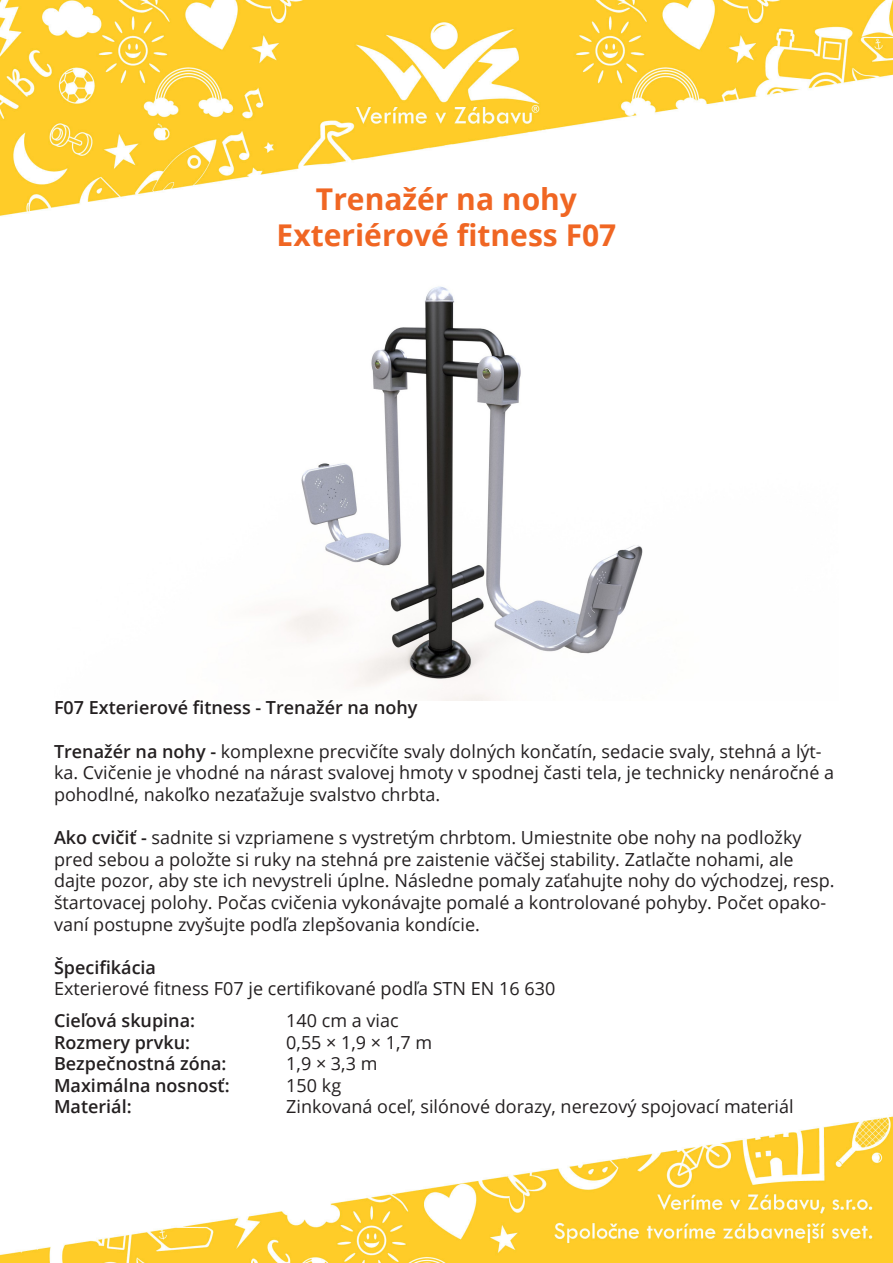
<style>
.page{position:relative;width:893px;height:1263px;background:#fff}
.page>*{position:absolute;margin:0;border:0;box-sizing:border-box;transform-origin:0 0}
.Veľký_Nádpis_-_Oranž{font:700 30px "Open Sans";color:#f06623}
.Text_čierna_12pt{font:18px/21.6px "Open Sans";color:#231f20}
.Malý_nádpis_-_čierna{font:600 18px "Open Sans";color:#231f20}
.s1{font-weight:600}
</style>
<div class="page">
<img style="left:285px;top:286px;width:358px;height:415px">
<img style="left:0;top:1116px;width:893px;height:147px">
<img style="left:0;top:0;width:893px;height:216px">
<p class="Veľký_Nádpis_-_Oranž" style="left:316px;top:178px;width:263px">Trenažér na nohy</p>
<p class="Veľký_Nádpis_-_Oranž" style="left:277px;top:214px;width:341px">Exteriérové fitness F07</p>
<p class="Malý_nádpis_-_čierna" style="left:54px;top:696px;width:365px">F07 Exterierové fitness - Trenažér na nohy</p>
<p class="Text_čierna_12pt" style="left:54px;top:740px;width:782px"><span class="s1">Trenažér na nohy -</span> komplexne precvičíte svaly dolných končatín, sedacie svaly, stehná a lýt&shy;ka. Cvičenie je vhodné na nárast svalovej hmoty v spodnej časti tela, je technicky nenáročné a pohodlné, nakoľko nezaťažuje svalstvo chrbta.</p>
<p class="Text_čierna_12pt" style="left:54px;top:826px;width:782px"><span class="s1">Ako cvičiť -</span> sadnite si vzpriamene s vystretým chrbtom. Umiestnite obe nohy na podložky pred sebou a položte si ruky na stehná pre zaistenie väčšej stability. Zatlačte nohami, ale dajte pozor, aby ste ich nevystreli úplne. Následne pomaly zaťahujte nohy do východzej, resp. štartovacej polohy. Počas cvičenia vykonávajte pomalé a kontrolované pohyby. Počet opako&shy;vaní postupne zvyšujte podľa zlepšovania kondície.</p>
<p class="Malý_nádpis_-_čierna" style="left:54px;top:955px;width:104px">Špecifikácia</p>
<p class="Text_čierna_12pt" style="left:54px;top:977px;width:503px">Exterierové fitness F07 je certifikované podľa STN EN 16 630</p>
<p class="Malý_nádpis_-_čierna" style="left:54px;top:1008px;width:143px">Cieľová skupina:</p>
<p class="Malý_nádpis_-_čierna" style="left:54px;top:1030px;width:138px">Rozmery prvku:</p>
<p class="Malý_nádpis_-_čierna" style="left:54px;top:1051px;width:174px">Bezpečnostná zóna:</p>
<p class="Malý_nádpis_-_čierna" style="left:54px;top:1073px;width:177px">Maximálna nosnosť:</p>
<p class="Malý_nádpis_-_čierna" style="left:54px;top:1094px;width:79px">Materiál:</p>
<p class="Text_čierna_12pt" style="left:286px;top:1009px;width:114px">140 cm a viac</p>
<p class="Text_čierna_12pt" style="left:286px;top:1031px;width:148px">0,55 × 1,9 × 1,7 m</p>
<p class="Text_čierna_12pt" style="left:286px;top:1052px;width:93px">1,9 × 3,3 m</p>
<p class="Text_čierna_12pt" style="left:286px;top:1074px;width:56px">150 kg</p>
<p class="Text_čierna_12pt" style="left:286px;top:1096px;width:509px">Zinkovaná oceľ, silónové dorazy, nerezový spojovací materiál</p>
</div>
